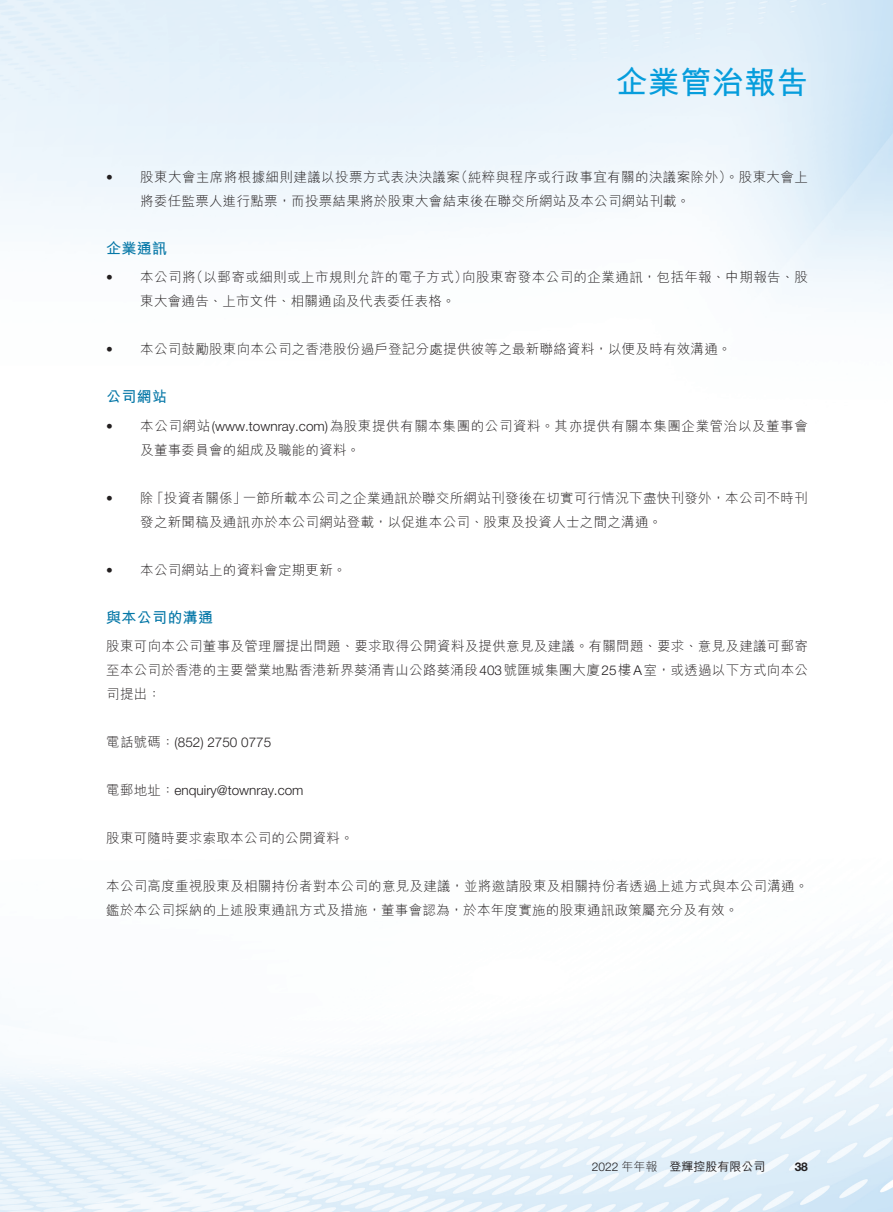
<style>
.page{position:relative;width:893px;height:1212px;background:#fff}
.page>*{position:absolute;margin:0;border:0;box-sizing:border-box;transform-origin:0 0}
.t1{font:700 31.5px "M Hei HK";letter-spacing:.02em;color:#069ddc}
._02_H2{font:700 15px "M Hei HK";letter-spacing:.02em;color:#0577a7}
._00_txt{font:300 13.5px/24px "M Hei HK";letter-spacing:.02em;color:#231f20;text-align:justify}
._00_txt-2{font:300 13.5px "M Hei HK";letter-spacing:.045em;color:#231f20}
._00_txt-3{font:300 13.5px "Helvetica Neue LT Std";color:#231f20}
.t2{font:500 12px "M Hei HK";color:#231f20}
.t3{font:300 12px "Helvetica Neue LT Std";color:#231f20}
.t4{font:700 12px "Helvetica Neue LT Std";color:#231f20}
.s1{font-family:"Helvetica Neue LT Std"}
.s2{font-family:"M Hei HK"}
</style>
<div class="page">
<img style="left:0;top:0;width:893px;height:1212px">
<h1 class="t1" style="left:616px;top:60px;width:194px">企業管治報告</h1>
<p class="_00_txt-3" style="left:106px;top:169px;width:8px">•</p>
<p class="_00_txt" style="left:454px;top:165px;width:355px">（純粹與程序或行政事宜有關的決議案除外）。股東大會上</p>
<p class="_00_txt" style="left:140px;top:165px;width:321px">股東大會主席將根據細則建議以投票方式表決決議案</p>
<p class="_00_txt" style="left:140px;top:189px;width:551px">將委任監票人進行點票，而投票結果將於股東大會結束後在聯交所網站及本公司網站刊載。</p>
<p class="_02_H2" style="left:106px;top:238px;width:62px">企業通訊</p>
<p class="_00_txt" style="left:462px;top:265px;width:347px">向股東寄發本公司的企業通訊，包括年報、中期報告、股</p>
<p class="_00_txt" style="left:190px;top:265px;width:279px">（以郵寄或細則或上市規則允許的電子方式）</p>
<p class="_00_txt" style="left:140px;top:265px;width:57px">本公司將</p>
<p class="_00_txt-3" style="left:106px;top:269px;width:8px">•</p>
<p class="_00_txt" style="left:140px;top:289px;width:317px">東大會通告、上市文件、相關通函及代表委任表格。</p>
<p class="_00_txt" style="left:140px;top:337px;width:593px">本公司鼓勵股東向本公司之香港股份過戶登記分處提供彼等之最新聯絡資料，以便及時有效溝通。</p>
<p class="_00_txt-3" style="left:106px;top:341px;width:8px">•</p>
<p class="_02_H2" style="left:106px;top:386px;width:62px">公司網站</p>
<p class="_00_txt-2" style="left:140px;top:419px;width:669px">本公司網站<span class="s1">(www.townray.com)</span>為股東提供有關本集團的公司資料。其亦提供有關本集團企業管治以及董事會</p>
<p class="_00_txt-3" style="left:106px;top:418px;width:8px">•</p>
<p class="_00_txt-3" style="left:106px;top:490px;width:8px">•</p>
<p class="_00_txt" style="left:140px;top:437px;width:221px">及董事委員會的組成及職能的資料。</p>
<p class="_00_txt" style="left:243px;top:485px;width:566px">一節所載本公司之企業通訊於聯交所網站刊發後在切實可行情況下盡快刊發外，本公司不時刊</p>
<p class="_00_txt" style="left:150px;top:485px;width:97px">「投資者關係」</p>
<p class="_00_txt" style="left:140px;top:485px;width:15px">除</p>
<p class="_00_txt" style="left:140px;top:509px;width:523px">發之新聞稿及通訊亦於本公司網站登載，以促進本公司、股東及投資人士之間之溝通。</p>
<p class="_00_txt" style="left:140px;top:557px;width:208px">本公司網站上的資料會定期更新。</p>
<p class="_00_txt-3" style="left:106px;top:562px;width:8px">•</p>
<p class="_02_H2" style="left:106px;top:606px;width:108px">與本公司的溝通</p>
<p class="_00_txt" style="left:106px;top:634px;width:703px">股東可向本公司董事及管理層提出問題、要求取得公開資料及提供意見及建議。有關問題、要求、意見及建議可郵寄至本公司於香港的主要營業地點香港新界葵涌青山公路葵涌段<span class="s1">403</span>號匯城集團大廈<span class="s1">25</span>樓<span class="s1">A</span>室，或透過以下方式向本公司提出：</p>
<p class="_00_txt-3" style="left:106px;top:734px;width:166px"><span class="s2">電話號碼：</span>)852( 2750 0775</p>
<p class="_00_txt-3" style="left:106px;top:782px;width:199px"><span class="s2">電郵地址：</span>enquiry@townray.com</p>
<p class="_00_txt" style="left:106px;top:826px;width:249px">股東可隨時要求索取本公司的公開資料。</p>
<p class="_00_txt" style="left:106px;top:874px;width:703px">本公司高度重視股東及相關持份者對本公司的意見及建議，並將邀請股東及相關持份者透過上述方式與本公司溝通。鑑於本公司採納的上述股東通訊方式及措施，董事會認為，於本年度實施的股東通訊政策屬充分及有效。</p>
<p class="t3" style="left:592px;top:1159px;width:67px">2022 <span class="s2">年年報</span></p>
<p class="t2" style="left:669px;top:1158px;width:98px">登輝控股有限公司</p>
<p class="t4" style="left:795px;top:1159px;width:14px">38</p>
</div>
